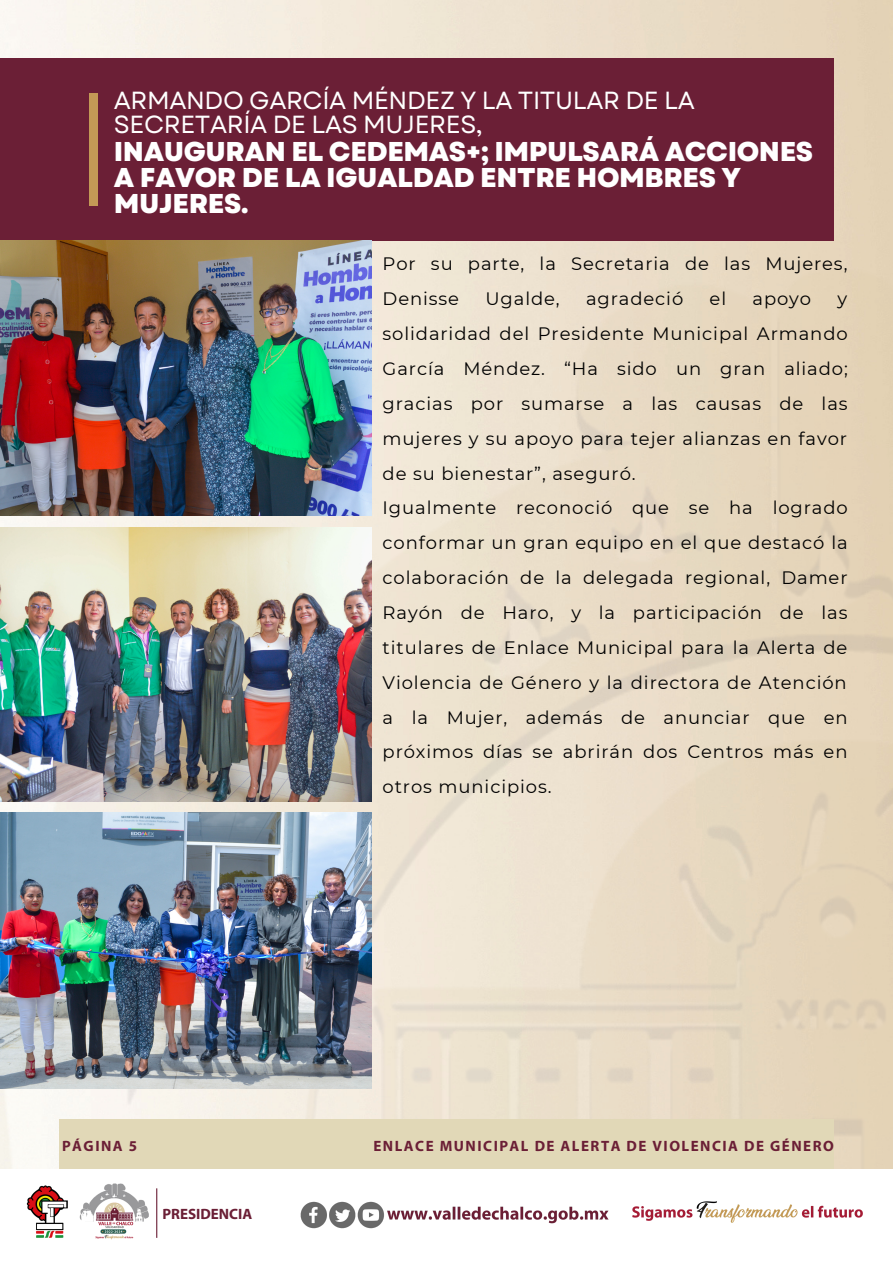
<style>
.page{position:relative;width:893px;height:1264px;background:#fff}
.page>*{position:absolute;margin:0;border:0;box-sizing:border-box;transform-origin:0 0}
.t1{font:800 27.15px/26.1px "Garet";letter-spacing:-.015em;color:#fff}
.t2{font:24.75px/23.7px "Garet";letter-spacing:-.015em;color:#fff}
.t3{font:18px/34.8px "Montserrat";letter-spacing:.05em;color:#000;text-align:justify}
.t4{font:700 15px "Myriad Pro";letter-spacing:.1em;color:#6b1f36}
.t5{font:700 15px "Myriad Pro";color:#6b1f36}
</style>
<div class="page">
<img style="left:0;top:0;width:892px;height:241px">
<img style="left:0;top:241px;width:892px;height:928px">
<div style="left:0;top:59px;width:833px;height:182px;background:#6b1f36"></div>
<div style="left:89px;top:93px;width:9px;height:113px;background:#c39956"></div>
<div style="left:59px;top:1119px;width:774px;height:50px;background:#e1d8b7"></div>
<img style="left:300px;top:1201px;width:309px;height:28px">
<img style="left:27px;top:1185px;width:41px;height:53px">
<img style="left:79px;top:1183px;width:79px;height:57px">
<hr style="left:156px;top:1188px;width:1px;height:49px;background:#6b1f36">
<img style="left:632px;top:1201px;width:231px;height:22px">
<img style="left:0;top:240px;width:371px;height:276px">
<img style="left:0;top:527px;width:371px;height:274px">
<img style="left:0;top:812px;width:371px;height:276px">
<p class="t2" style="left:114px;top:89px;width:582px">ARMANDO GARCÍA MÉNDEZ Y LA TITULAR DE LA<br>SECRETARÍA DE LAS MUJERES,</p>
<p class="t1" style="left:114px;top:138px;width:700px">INAUGURAN EL CEDEMAS+; IMPULSARÁ ACCIONES<br>A FAVOR DE LA IGUALDAD ENTRE HOMBRES Y<br>MUJERES.</p>
<p class="t3" style="left:382px;top:246px;width:466px">Por su parte, la Secretaria de las Mujeres,<br>Denisse</p>
<p class="t3" style="left:485px;top:281px;width:76px">Ugalde,</p>
<p class="t3" style="left:586px;top:281px;width:99px">agradeció</p>
<p class="t3" style="left:709px;top:281px;width:18px">el</p>
<p class="t3" style="left:752px;top:281px;width:60px">apoyo</p>
<p class="t3" style="left:382px;top:281px;width:466px;text-indent:455px">y solidaridad del Presidente Municipal Armando García Méndez. “Ha sido un gran aliado; gracias por sumarse a las causas de las mujeres y su apoyo para tejer alianzas en favor de su bienestar”, aseguró.</p>
<p class="t3" style="left:382px;top:490px;width:466px">Igualmente reconoció que se ha logrado conformar un gran equipo en el que destacó la colaboración de la delegada regional, Damer Rayón de Haro, y la participación de las titulares de Enlace Municipal para la Alerta de Violencia de Género y la directora de Atención a la Mujer, además de anunciar que en próximos días se abrirán dos Centros más en otros municipios.</p>
<p class="t4" style="left:62px;top:1139px;width:77px">PÁGINA 5</p>
<p class="t4" style="left:373px;top:1139px;width:462px">ENLACE MUNICIPAL DE ALERTA DE VIOLENCIA DE GÉNERO</p>
<p class="t5" style="left:162px;top:1208px;width:91px">PRESIDENCIA</p>
</div>
